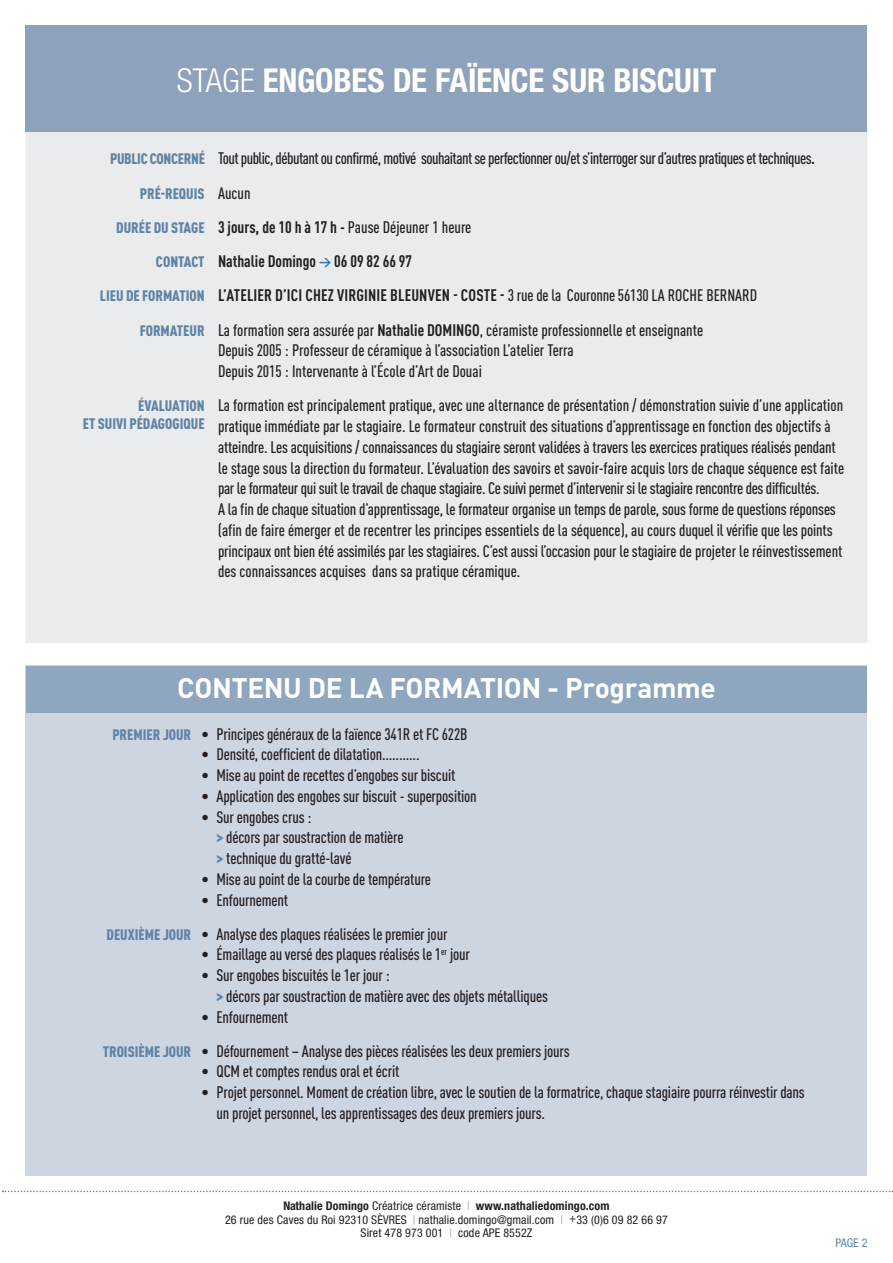
<style>
.page{position:relative;width:893px;height:1263px;background:#fff}
.page>*{position:absolute;margin:0;border:0;box-sizing:border-box;transform-origin:0 0}
.Titre_1{font:700 condensed 33px "Helvetica Neue LT";letter-spacing:-.005em;color:#fff}
.MODULE_filet_sup{font:700 28.05px "DINOT";letter-spacing:-.015em;color:#fff}
.texte_fiche{font:500 condensed 16.5px "DINOT";letter-spacing:-.01em;color:#231f20}
.texte_fiche-2{font:500 condensed 16.5px "DINOT";letter-spacing:-.03em;color:#231f20}
.t1{font:700 condensed 16.5px "DINOT";letter-spacing:.01em;color:#231f20}
.t2{font:900 condensed 15px "DINOT";color:#5f83a6}
.t3{font:condensed 12px/13.5px "Helvetica Neue LT";letter-spacing:.01em;color:#231f20;text-align:center}
.t4{font:condensed 12px "Helvetica Neue LT";color:#5f83a6}
.s1{font-weight:300}
.s2{font-weight:900;font-size:15px;color:#5f83a6}
.s3{font-weight:700}
.s4{font-weight:500;font-size:16.5px;color:#231f20}
.s5{font-family:"DIN";font-stretch:normal;font-size:12px;color:#3676ae}
.s6{font-weight:500}
.s7{font-weight:900;color:#5f83a6}
.s8{color:#a8a9ad}
</style>
<div class="page">
<svg style="left:3px;top:1191px;width:890px;height:1px"></svg>
<div style="left:26px;top:665px;width:841px;height:511px;background:#cdd5e1"></div>
<div style="left:26px;top:132px;width:841px;height:511px;background:#eaebec"></div>
<div style="left:26px;top:666px;width:841px;height:47px;background:#8fa6bf"></div>
<div style="left:26px;top:26px;width:841px;height:106px;background:#8ea3bb"></div>
<p class="Titre_1" style="left:177px;top:60px;width:541px"><span class="s1">STAGE</span> ENGOBES DE FAÏENCE SUR BISCUIT</p>
<p class="texte_fiche-2" style="left:110px;top:149px;width:706px"><span class="s2">PUBLIC CONCERNÉ</span> Tout public, débutant ou confirmé, motivé souhaitant se perfectionner ou/et s’interroger sur d’autres pratiques et techniques<span class="s3">.</span></p>
<p class="t2" style="left:140px;top:184px;width:112px">PRÉ-REQUIS <span class="s4">Aucun</span></p>
<p class="texte_fiche" style="left:116px;top:217px;width:357px"><span class="s2">DURÉE DU STAGE</span> <span class="s3">3 jours, de 10 h à 17 h -</span> Pause Déjeuner 1 heure</p>
<p class="t1" style="left:156px;top:251px;width:258px"><span class="s2">CONTACT</span> Nathalie Domingo <span class="s5">&gt;</span> 06 09 82 66 97</p>
<p class="t1" style="left:100px;top:285px;width:659px"><span class="s2">LIEU DE FORMATION</span> L’ATELIER D’ICI CHEZ VIRGINIE BLEUNVEN - COSTE - <span class="s6">3 rue de la Couronne 56130 LA ROCHE BERNARD</span></p>
<p class="texte_fiche" style="left:140px;top:320px;width:565px"><span class="s2">FORMATEUR</span> La formation sera assurée par <span class="s3">Nathalie DOMINGO</span>, céramiste professionnelle et enseignante</p>
<p class="texte_fiche" style="left:218px;top:341px;width:357px">Depuis 2005 : Professeur de céramique à l’association L’atelier Terra</p>
<p class="texte_fiche" style="left:218px;top:361px;width:265px">Depuis 2015 : Intervenante à l’École d’Art de Douai</p>
<p class="texte_fiche" style="left:138px;top:396px;width:706px"><span class="s2">ÉVALUATION</span> La formation est principalement pratique, avec une alternance de présentation / démonstration suivie d’une application</p>
<p class="texte_fiche" style="left:83px;top:416px;width:749px"><sup>ET</sup> <sup>SUIVI</sup> <sup>PÉDAGOGIQUE</sup> pratique immédiate par le stagiaire. Le formateur construit des situations d’apprentissage en fonction des objectifs à</p>
<p class="texte_fiche" style="left:218px;top:437px;width:619px">atteindre. Les acquisitions / connaissances du stagiaire seront validées à travers les exercices pratiques réalisés pendant</p>
<p class="texte_fiche" style="left:218px;top:458px;width:628px">le stage sous la direction du formateur. L’évaluation des savoirs et savoir-faire acquis lors de chaque séquence est faite</p>
<p class="texte_fiche" style="left:218px;top:479px;width:603px">par le formateur qui suit le travail de chaque stagiaire. Ce suivi permet d’intervenir si le stagiaire rencontre des difficultés.</p>
<p class="texte_fiche" style="left:218px;top:499px;width:619px">A la fin de chaque situation d’apprentissage, le formateur organise un temps de parole, sous forme de questions réponses</p>
<p class="texte_fiche" style="left:218px;top:520px;width:616px">(afin de faire émerger et de recentrer les principes essentiels de la séquence), au cours duquel il vérifie que les points</p>
<p class="texte_fiche" style="left:218px;top:541px;width:626px">principaux ont bien été assimilés par les stagiaires. C’est aussi l’occasion pour le stagiaire de projeter le réinvestissement</p>
<p class="texte_fiche" style="left:218px;top:562px;width:304px">des connaissances acquises dans sa pratique céramique.</p>
<p class="MODULE_filet_sup" style="left:177px;top:670px;width:540px">CONTENU DE LA FORMATION - Programme</p>
<p class="texte_fiche" style="left:112px;top:724px;width:357px"><span class="s2">PREMIER JOUR</span> • Principes généraux de la faïence 341R et FC 622B</p>
<p class="texte_fiche" style="left:202px;top:745px;width:220px">• Densité, coefficient de dilatation...........</p>
<p class="texte_fiche" style="left:202px;top:765px;width:255px">• Mise au point de recettes d’engobes sur biscuit</p>
<p class="texte_fiche" style="left:202px;top:786px;width:277px">• Application des engobes sur biscuit - superposition</p>
<p class="texte_fiche" style="left:202px;top:807px;width:111px">• Sur engobes crus :</p>
<p class="texte_fiche" style="left:217px;top:828px;width:189px"><span class="s7">&gt;</span> décors par soustraction de matière</p>
<p class="texte_fiche" style="left:217px;top:848px;width:136px"><span class="s7">&gt;</span> technique du gratté-lavé</p>
<p class="texte_fiche" style="left:202px;top:869px;width:231px">• Mise au point de la courbe de température</p>
<p class="texte_fiche" style="left:202px;top:890px;width:88px">• Enfournement</p>
<p class="texte_fiche" style="left:107px;top:924px;width:342px"><span class="s2">DEUXIÈME JOUR</span> • Analyse des plaques réalisées le premier jour</p>
<p class="texte_fiche" style="left:202px;top:945px;width:270px">• Émaillage au versé des plaques réalisés le 1<sup>er</sup> jour</p>
<p class="texte_fiche" style="left:202px;top:965px;width:190px">• Sur engobes biscuités le 1er jour :</p>
<p class="texte_fiche" style="left:217px;top:986px;width:333px"><span class="s7">&gt;</span> décors par soustraction de matière avec des objets métalliques</p>
<p class="texte_fiche" style="left:202px;top:1007px;width:88px">• Enfournement</p>
<p class="texte_fiche" style="left:103px;top:1041px;width:468px"><span class="s2">TROISIÈME JOUR</span> • Défournement – Analyse des pièces réalisées les deux premiers jours</p>
<p class="texte_fiche" style="left:202px;top:1062px;width:199px">• QCM et comptes rendus oral et écrit</p>
<p class="texte_fiche" style="left:202px;top:1082px;width:605px">• Projet personnel. Moment de création libre, avec le soutien de la formatrice, chaque stagiaire pourra réinvestir dans</p>
<p class="texte_fiche" style="left:217px;top:1103px;width:330px">un projet personnel, les apprentissages des deux premiers jours.</p>
<p class="t3" style="left:225px;top:1199px;width:444px"><span class="s3">Nathalie Domingo</span> Créatrice céramiste <span class="s8">|</span> <span class="s3">www.nathaliedomingo.com<br></span>26 rue des Caves du Roi 92310 SÈVRES <span class="s8">|</span> nathalie.domingo@gmail.com <span class="s8">|</span> +33 (0)6 09 82 66 97<br>Siret 478 973 001 <span class="s8">|</span> code APE 8552Z</p>
<p class="t4" style="left:835px;top:1236px;width:33px">PAGE 2</p>
</div>
